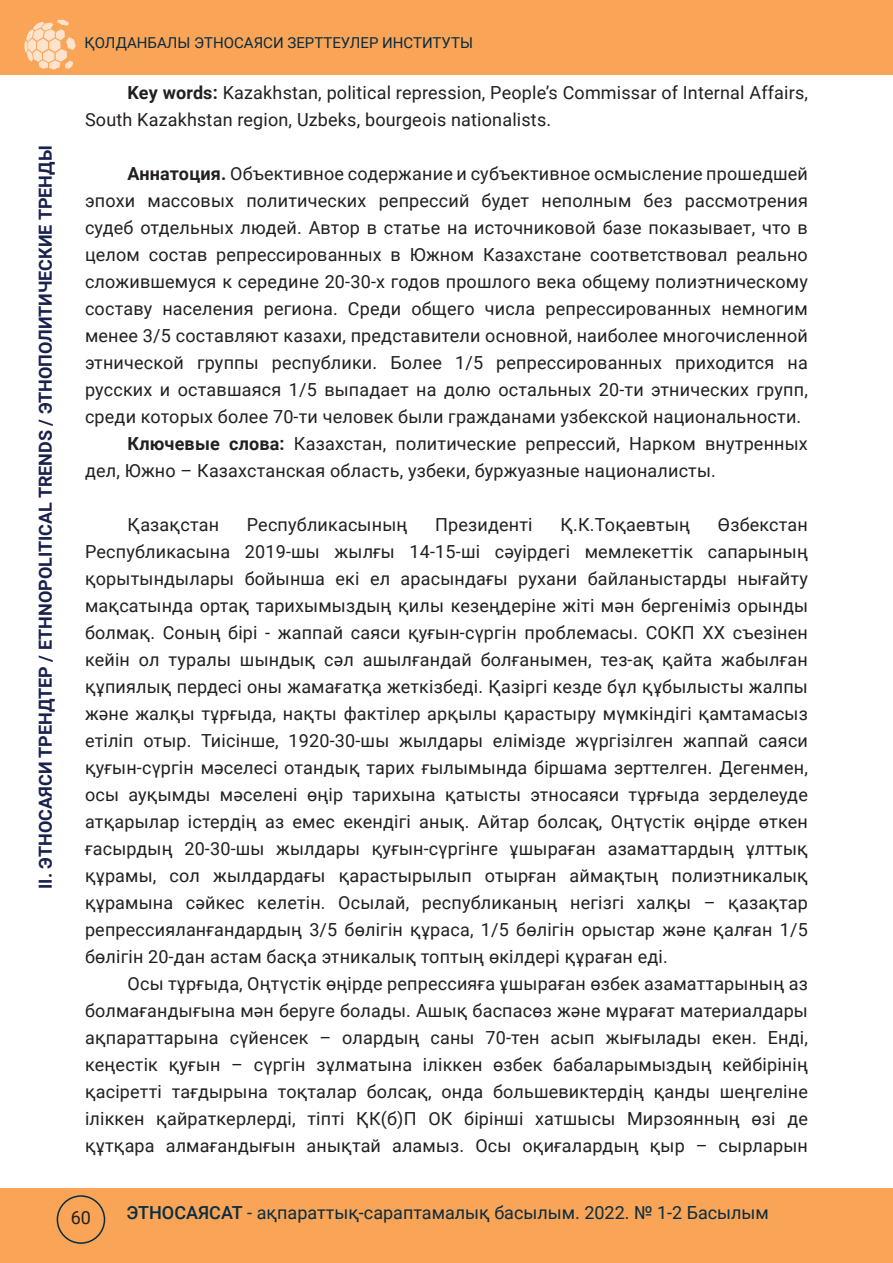
<style>
.page{position:relative;width:893px;height:1263px;background:#fff}
.page>*{position:absolute;margin:0;border:0;box-sizing:border-box;transform-origin:0 0}
.t1{font:18px/27px "Roboto";letter-spacing:.01em;color:#231f20;text-align:justify}
.t2{font:700 18px "Roboto";color:#1a214e}
.t3{font:18px "Roboto";color:#082d42}
.t4{font:15px "Roboto";color:#082b40}
.s1{font-weight:700}
.s2{font-weight:500}
</style>
<div class="page">
<div style="left:0;top:1188px;width:893px;height:75px;background:#f9a456"></div>
<div style="left:0;top:0;width:893px;height:74px;background:#f9a456"></div>
<svg style="left:24px;top:20px;width:52px;height:50px"></svg>
<div style="left:57px;top:1195px;width:48px;height:49px;border:2px solid #082d42;border-radius:50%"></div>
<p class="t2" style="left:33px;top:889px;width:745px;rotate:-90deg">II. ЭТНОСАЯСИ ТРЕНДТЕР / ETHNOPOLITICAL TRENDS / ЭТНОПОЛИТИЧЕСКИЕ ТРЕНДЫ</p>
<p class="t4" style="left:85px;top:32px;width:390px">ҚОЛДАНБАЛЫ ЭТНОСАЯСИ ЗЕРТТЕУЛЕР ИНСТИТУТЫ</p>
<p class="t1" style="left:85px;top:78px;width:724px;text-indent:43px"><span class="s1">Key words:</span> Kazakhstan, political repression, People’s Commissar of Internal Affairs,<br>South Kazakhstan region, Uzbeks, bourgeois nationalists.</p>
<p class="t1" style="left:85px;top:159px;width:724px;text-indent:43px"><span class="s1">Аннатоция.</span> Объективное содержание и субъективное осмысление прошедшей эпохи массовых политических репрессий будет неполным без рассмотрения судеб отдельных людей. Автор в статье на источниковой базе показывает, что в целом состав репрессированных в Южном Казахстане соответствовал реально сложившемуся к середине 20-30-х годов прошлого века общему полиэтническому составу населения региона. Среди общего числа репрессированных немногим менее 3/5 составляют казахи, представители основной, наиболее многочисленной этнической группы республики. Более 1/5 репрессированных приходится на русских и оставшаяся 1/5 выпадает на долю остальных 20-ти этнических групп, среди которых более 70-ти человек были гражданами узбекской национальности.</p>
<p class="t1" style="left:85px;top:429px;width:724px;text-indent:43px"><span class="s1">Ключевые слова:</span> Казахстан, политические репрессий, Нарком внутренных дел, Южно – Казахстанская область, узбеки, буржуазные националисты.</p>
<p class="t1" style="left:128px;top:510px;width:93px">Қазақстан</p>
<p class="t1" style="left:247px;top:510px;width:162px">Республикасының</p>
<p class="t1" style="left:435px;top:510px;width:99px">Президенті</p>
<p class="t1" style="left:560px;top:510px;width:131px">Қ.К.Тоқаевтың</p>
<p class="t1" style="left:85px;top:510px;width:724px;text-indent:633px">Өзбекстан Республикасына 2019-шы жылғы 14-15-ші сәуірдегі мемлекеттік сапарының қорытындылары бойынша екі ел арасындағы рухани байланыстарды нығайту мақсатында ортақ тарихымыздың қилы кезеңдеріне жіті мән бергеніміз орынды болмақ. Соның бірі - жаппай саяси қуғын-сүргін проблемасы. СОКП ХХ съезінен кейін ол туралы шындық сәл ашылғандай болғанымен, тез-ақ қайта жабылған құпиялық пердесі оны жамағатқа жеткізбеді. Қазіргі кезде бұл құбылысты жалпы және жалқы тұрғыда, нақты фактілер арқылы қарастыру мүмкіндігі қамтамасыз етіліп отыр. Тиісінше, 1920-30-шы жылдары елімізде жүргізілген жаппай саяси қуғын-сүргін мәселесі отандық тарих ғылымында біршама зерттелген. Дегенмен, осы ауқымды мәселені өңір тарихына қатысты этносаяси тұрғыда зерделеуде атқарылар істердің аз емес екендігі анық. Айтар болсақ, Оңтүстік өңірде өткен ғасырдың 20-30-шы жылдары қуғын-сүргінге ұшыраған азаматтардың ұлттық құрамы, сол жылдардағы қарастырылып отырған аймақтың полиэтникалық құрамына сәйкес келетін. Осылай, республиканың негізгі халқы – қазақтар репрессияланғандардың 3/5 бөлігін құраса, 1/5 бөлігін орыстар және қалған 1/5 бөлігін 20-дан астам басқа этникалық топтың өкілдері құраған еді.</p>
<p class="t1" style="left:85px;top:969px;width:724px;text-indent:43px">Осы тұрғыда, Оңтүстік өңірде репрессияға ұшыраған өзбек азаматтарының аз болмағандығына мән беруге болады. Ашық баспасөз және мұрағат материалдары ақпараттарына сүйенсек – олардың саны 70-тен асып жығылады екен. Енді, кеңестік қуғын – сүргін зұлматына іліккен өзбек бабаларымыздың кейбірінің қасіретті тағдырына тоқталар болсақ, онда большевиктердің қанды шеңгеліне іліккен қайраткерлерді, тіпті ҚК(б)П ОК бірінші хатшысы Мирзоянның өзі де құтқара алмағандығын анықтай аламыз. Осы оқиғалардың қыр – сырларын</p>
<p class="t1" style="left:71px;top:1204px;width:22px">60</p>
<p class="t3" style="left:126px;top:1200px;width:644px"><span class="s2">ЭТНОСАЯСАТ</span> - ақпараттық-сараптамалық басылым. 2022. № 1-2 Басылым</p>
</div>
